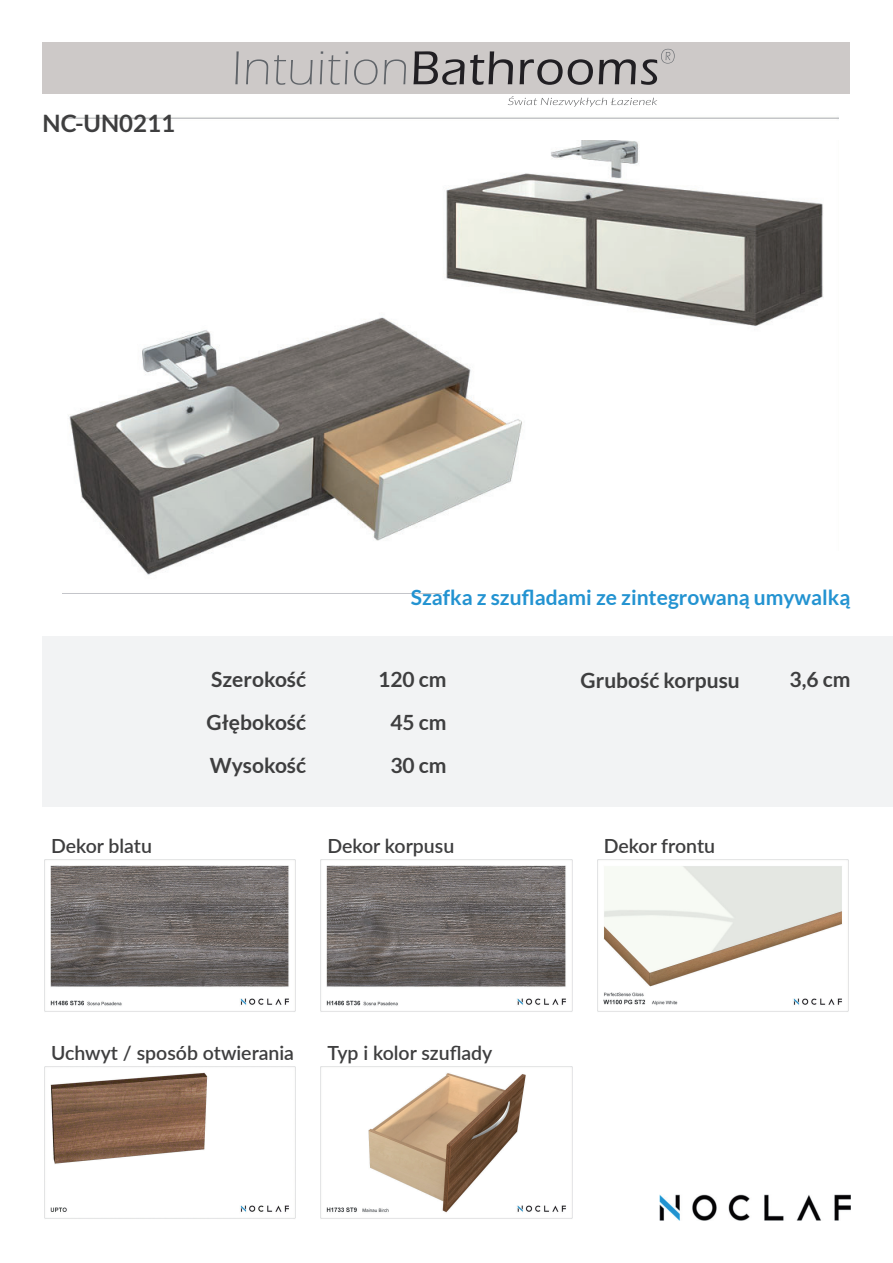
<style>
.page{position:relative;width:893px;height:1263px;background:#fff}
.page>*{position:absolute;margin:0;border:0;box-sizing:border-box;transform-origin:0 0}
.t1{font:700 24px "Lato";color:#3e3e3f}
.t2{font:700 21px/42.6px "Lato";color:#3e3e3f;text-align:justify}
.t3{font:700 21px "Lato";color:#2393d1}
.t4{font:600 19.5px "Lato";color:#3e3e3f}
</style>
<div class="page">
<img style="left:62px;top:117px;width:777px;height:477px">
<div style="left:442px;top:551px;width:451px;height:85px;background:#fff"></div>
<div style="left:0;top:122px;width:893px;height:18px;background:#fff"></div>
<div style="left:43px;top:636px;width:850px;height:171px;background:#f2f3f4"></div>
<img style="left:44px;top:859px;width:252px;height:153px">
<img style="left:597px;top:859px;width:252px;height:153px">
<img style="left:320px;top:859px;width:253px;height:153px">
<img style="left:44px;top:1066px;width:252px;height:153px">
<div style="left:43px;top:43px;width:807px;height:51px;background:#cdc9c8"></div>
<svg style="left:235px;top:51px;width:171px;height:34px"></svg>
<svg style="left:413px;top:49px;width:262px;height:36px"></svg>
<svg style="left:508px;top:96px;width:149px;height:11px"></svg>
<img style="left:659px;top:1195px;width:191px;height:25px">
<img style="left:320px;top:1066px;width:253px;height:153px">
<p class="t1" style="left:43px;top:109px;width:134px">NC-UN0211</p>
<p class="t3" style="left:411px;top:585px;width:441px">Szafka z szufladami ze zintegrowaną umywalką</p>
<p class="t2" style="left:207px;top:658px;width:101px">Szerokość Głębokość Wysokość</p>
<p class="t2" style="left:581px;top:658px;width:161px">Grubość korpusu</p>
<p class="t2" style="left:378px;top:658px;width:70px">120 cm</p>
<p class="t2" style="left:390px;top:701px;width:58px">45 cm</p>
<p class="t2" style="left:390px;top:743px;width:58px">30 cm</p>
<p class="t2" style="left:790px;top:658px;width:62px">3,6 cm</p>
<p class="t4" style="left:51px;top:831px;width:102px">Dekor blatu</p>
<p class="t4" style="left:327px;top:831px;width:128px">Dekor korpusu</p>
<p class="t4" style="left:604px;top:831px;width:113px">Dekor frontu</p>
<p class="t4" style="left:51px;top:1038px;width:245px">Uchwyt / sposób otwierania</p>
<p class="t4" style="left:327px;top:1038px;width:166px">Typ i kolor szuflady</p>
</div>
